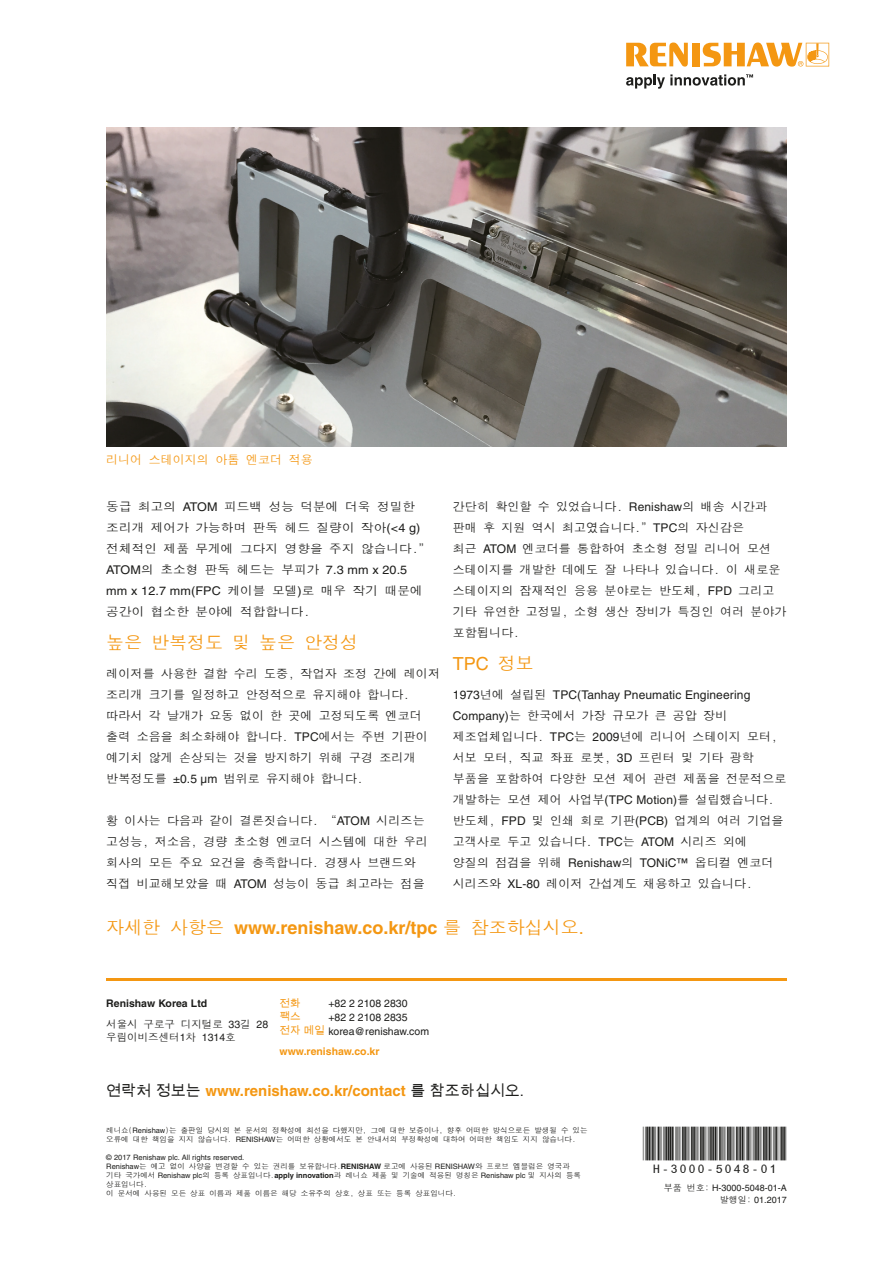
<style>
.page{position:relative;width:893px;height:1263px;background:#fff}
.page>*{position:absolute;margin:0;border:0;box-sizing:border-box;transform-origin:0 0}
.t1{font:48px "MBH16 B";color:#1d1d1b}
.Call_to_action{font:700 18px "Helvetica";color:#f49712}
.Main_body_heading_te{font:18px "Dotum Che";color:#f49712}
.Main_body_heading_te-2{font:18px "Helvetica";color:#f49712}
.t2{font:700 15px "Helvetica";color:#f49712}
.t3{font:12px/21px "Dotum Che";letter-spacing:.01em;color:#1d1d1b}
.t4{font:12px/21px "Dotum Che";letter-spacing:.01em;color:#1d1d1b;scale:1.05 1}
.Caption_text_7pt{font:12px "Dotum Che";color:#f49712}
.t5{font:10.5px/13.6px "Helvetica";color:#1d1d1b}
.t6{font:10.5px/13.2px "Dotum Che";color:#1d1d1b}
.t7{font:700 10.5px "Helvetica";color:#f49712}
.t8{font:700 10.5px "Helvetica";color:#1d1d1b}
.t9{font:10.5px "Arial Unicode MS";color:#f49712}
.t10{font:9px/12px "Helvetica";color:#1d1d1b;text-align:right}
.t11{font:7.5px/9px "Dotum Che";color:#1d1d1b}
.t12{font:7.5px "Helvetica";color:#1d1d1b}
.s1{font-family:"Helvetica"}
.s2{font-family:"Dotum Che"}
.s3{font-family:"Dotum Che";font-weight:400}
.s4{font-weight:400}
.s5{font-family:"Arial Unicode MS";color:#f49712}
.s6{font-family:"Arial Unicode MS";font-weight:400;color:#1d1d1b}
.s7{font-family:"Helvetica";font-weight:700}
</style>
<div class="page">
<svg style="left:626px;top:43px;width:62px;height:24px"></svg>
<div style="left:692px;top:43px;width:8px;height:23px;background:#f49712"></div>
<svg style="left:703px;top:43px;width:126px;height:24px"></svg>
<svg style="left:626px;top:74px;width:127px;height:15px"></svg>
<hr style="left:106px;top:978px;width:681px;height:2px;background:#f49712">
<img style="left:106px;top:128px;width:681px;height:318px">
<p class="Caption_text_7pt" style="left:106px;top:453px;width:208px">리니어 스테이지의 아톰 엔코더 적용</p>
<p class="t4" style="left:106px;top:496px;width:311px">동급 최고의 <span class="s1">ATOM</span> 피드백 성능 덕분에 더욱 정밀한 조리개 제어가 가능하며 판독 헤드 질량이 작아<span class="s1">(&lt;4 g) </span>전체적인 제품 무게에 그다지 영향을 주지 않습니다.”<br><span class="s1">ATOM</span>의 초소형 판독 헤드는 부피가 <span class="s1">7.3 mm x 20.5 mm x 12.7 mm(FPC</span> 케이블 모델<span class="s1">)</span>로 매우 작기 때문에 공간이 협소한 분야에 적합합니다.</p>
<p class="Main_body_heading_te" style="left:106px;top:633px;width:254px">높은 반복정도 및 높은 안정성</p>
<p class="t3" style="left:106px;top:663px;width:335px">레이저를 사용한 결함 수리 도중, 작업자 조정 간에 레이저 조리개 크기를 일정하고 안정적으로 유지해야 합니다. 따라서 각 날개가 요동 없이 한 곳에 고정되도록 엔코더 출력 소음을 최소화해야 합니다. <span class="s1">TPC</span>에서는 주변 기판이 예기치 않게 손상되는 것을 방지하기 위해 구경 조리개 반복정도를 <span class="s1">±0.5 µm</span> 범위로 유지해야 합니다.</p>
<p class="t3" style="left:106px;top:810px;width:323px">황 이사는 다음과 같이 결론짓습니다. “<span class="s1">ATOM</span> 시리즈는 고성능, 저소음, 경량 초소형 엔코더 시스템에 대한 우리 회사의 모든 주요 요건을 충족합니다. 경쟁사 브랜드와 직접 비교해보았을 때 <span class="s1">ATOM</span> 성능이 동급 최고라는 점을</p>
<p class="t3" style="left:453px;top:496px;width:335px">간단히 확인할 수 있었습니다. <span class="s1">Renishaw</span>의 배송 시간과 판매 후 지원 역시 최고였습니다.”<span class="s1">TPC</span>의 자신감은<br>최근 <span class="s1">ATOM</span> 엔코더를 통합하여 초소형 정밀 리니어 모션 스테이지를 개발한 데에도 잘 나타나 있습니다. 이 새로운 스테이지의 잠재적인 응용 분야로는 반도체, <span class="s1">FPD</span> 그리고 기타 유연한 고정밀, 소형 생산 장비가 특징인 여러 분야가 포함됩니다.</p>
<p class="Main_body_heading_te-2" style="left:453px;top:653px;width:82px">TPC <span class="s2">정보</span></p>
<p class="t3" style="left:453px;top:684px;width:335px"><span class="s1">1973</span>년에 설립된 <span class="s1">TPC(Tanhay Pneumatic Engineering<br>Company)</span>는 한국에서 가장 규모가 큰 공압 장비 제조업체입니다. <span class="s1">TPC</span>는 <span class="s1">2009</span>년에 리니어 스테이지 모터, 서보 모터, 직교 좌표 로봇, <span class="s1">3D</span> 프린터 및 기타 광학 부품을 포함하여 다양한 모션 제어 관련 제품을 전문적으로 개발하는 모션 제어 사업부<span class="s1">(TPC Motion)</span>를 설립했습니다. 반도체, <span class="s1">FPD</span> 및 인쇄 회로 기판<span class="s1">(PCB)</span> 업계의 여러 기업을 고객사로 두고 있습니다. <span class="s1">TPC</span>는 <span class="s1">ATOM</span> 시리즈 외에<br>양질의 점검을 위해 <span class="s1">Renishaw</span>의 <span class="s1">TONiC™</span> 옵티컬 엔코더 시리즈와 <span class="s1">XL-80</span> 레이저 간섭계도 채용하고 있습니다.</p>
<p class="Call_to_action" style="left:106px;top:917px;width:479px"><span class="s3">자세한 사항은</span> www.renishaw.co.kr/tpc <span class="s3">를 참조하십시오</span><span class="s4">.</span></p>
<p class="t8" style="left:106px;top:997px;width:102px">Renishaw Korea Ltd</p>
<p class="t6" style="left:106px;top:1017px;width:163px">서울시 구로구 디지털로 <span class="s1">33</span>길 <span class="s1">28 </span>우림이비즈센터<span class="s1">1</span>차 <span class="s1">1314</span>호</p>
<p class="t9" style="left:280px;top:995px;width:22px">전화</p>
<p class="t5" style="left:328px;top:997px;width:81px">+82 2 2108 2830</p>
<p class="t9" style="left:280px;top:1009px;width:22px">팩스</p>
<p class="t5" style="left:280px;top:1010px;width:151px;text-indent:49px">+82 2 2108 2835 <span class="s5">전자 메일</span> korea@renishaw.com</p>
<p class="t7" style="left:280px;top:1044px;width:101px">www.renishaw.co.kr</p>
<p class="t2" style="left:106px;top:1081px;width:419px"><span class="s6">연락처 정보는</span> www.renishaw.co.kr/contact <span class="s6">를 참조하십시오.</span></p>
<p class="t11" style="left:106px;top:1125px;width:483px">레니쇼(<span class="s1">Renishaw</span>)는 출판일 당시의 본 문서의 정확성에 최선을 다했지만, 그에 대한 보증이나, 향후 어떠한 방식으로든 발생될 수 있는 오류에 대한 책임을 지지 않습니다. <span class="s1">RENISHAW</span>는 어떠한 상황에서도 본 안내서의 부정확성에 대하여 어떠한 책임도 지지 않습니다.</p>
<p class="t12" style="left:106px;top:1153px;width:140px">© 2017 Renishaw plc. All rights reserved.</p>
<p class="t11" style="left:106px;top:1161px;width:476px"><span class="s1">Renishaw</span>는 예고 없이 사양을 변경할 수 있는 권리를 보유합니다.<span class="s7">RENISHAW</span> 로고에 사용된 <span class="s1">RENISHAW</span>와 프로브 엠블럼은 영국과 기타 국가에서 <span class="s1">Renishaw plc</span>의 등록 상표입니다.<span class="s7">apply innovation</span>과 레니쇼 제품 및 기술에 적용된 명칭은 <span class="s1">Renishaw plc</span> 및 지사의 등록 상표입니다.<br>이 문서에 사용된 모든 상표 이름과 제품 이름은 해당 소유주의 상호, 상표 또는 등록 상표입니다.</p>
<h1 class="t1" style="left:643px;top:1128px;width:145px">*H-3000-5048-01*</h1>
<p class="t10" style="left:664px;top:1182px;width:124px"><span class="s2">부품 번호:</span> H-3000-5048-01-A <span class="s2">발행일:</span> 01.2017</p>
</div>
